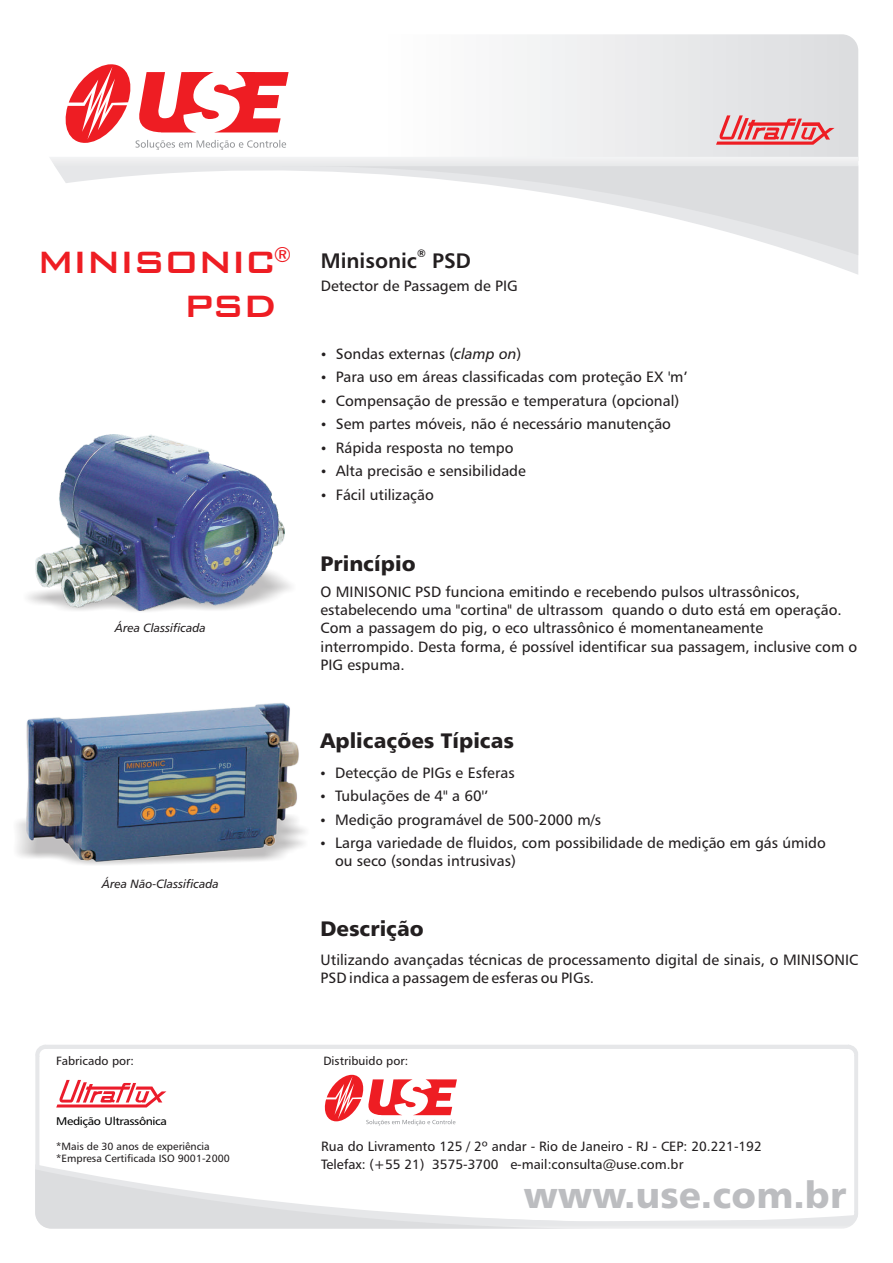
<style>
.page{position:relative;width:893px;height:1263px;background:#fff}
.page>*{position:absolute;margin:0;border:0;box-sizing:border-box;transform-origin:0 0}
.t1{font:500 41.25px/43.2px "Bank Gothic BT";letter-spacing:-.06em;color:#ee1d23;text-align:right}
.t2{font:37.05px "Humanist 777 BT Black B";color:#bcbdc0}
.t3{font:21px "Humanist 777 BT Black B";color:#231f20}
.t4{font:21px "Humanist 777 BT Roman B,Bold";color:#231f20}
.t5{font:500 21px "Bank Gothic BT";color:#ee1d23}
.t6{font:15px/23.5px "Humanist 777 BT Roman B";color:#231f20}
.t7{font:13.5px/17.9px "Humanist 777 BT Roman B";color:#231f20}
.t8{font:12px "Humanist 777 BT Roman B,Italic";color:#231f20}
.t9{font:12px "Humanist 777 BT Roman B";color:#231f20}
.t10{font:11.1px "Humanist 777 BT Roman B";letter-spacing:-.03em;color:#010202;scale:1.1 1}
.t11{font:10.5px/12.8px "Humanist 777 BT Roman B";color:#231f20}
.t12{font:10.5px "Humanist 777 BT Roman B,Bold";color:#231f20}
.s1{font-family:"Humanist 777 BT Roman B,Italic"}
</style>
<div class="page">
<svg style="left:35px;top:1044px;width:823px;height:118px"></svg>
<svg style="left:55px;top:166px;width:803px;height:109px"></svg>
<svg style="left:281px;top:166px;width:577px;height:90px"></svg>
<svg style="left:502px;top:34px;width:356px;height:123px"></svg>
<div style="left:50px;top:157px;width:808px;height:9px;background:#ededee"></div>
<svg style="left:35px;top:1167px;width:823px;height:62px"></svg>
<svg style="left:716px;top:115px;width:118px;height:30px;background:#e5969a"></svg>
<svg style="left:56px;top:1080px;width:110px;height:27px"></svg>
<svg style="left:28px;top:580px;width:263px;height:32px"></svg>
<img style="left:35px;top:435px;width:249px;height:175px">
<svg style="left:323px;top:1075px;width:134px;height:50px"></svg>
<svg style="left:65px;top:64px;width:224px;height:86px"></svg>
<svg style="left:16px;top:820px;width:289px;height:45px"></svg>
<img style="left:25px;top:703px;width:274px;height:159px">
<h1 class="t1" style="left:37px;top:241px;width:242px">MINISONIC<br>PSD</h1>
<h3 class="t5" style="left:274px;top:246px;width:19px">®</h3>
<p class="t8" style="left:115px;top:622px;width:92px">Área Classificada</p>
<p class="t8" style="left:102px;top:879px;width:118px">Área Não-Classificada</p>
<p class="t12" style="left:417px;top:249px;width:10px">®</p>
<h3 class="t4" style="left:321px;top:252px;width:152px">Minisonic PSD</h3>
<p class="t6" style="left:321px;top:275px;width:198px">Detector de Passagem de PIG</p>
<p class="t6" style="left:336px;top:343px;width:353px">Sondas externas (<span class="s1">clamp on</span>)<br>Para uso em áreas classificadas com proteção EX 'm’ Compensação de pressão e temperatura (opcional)<br>Sem partes móveis, não é necessário manutenção Rápida resposta no tempo<br>Alta precisão e sensibilidade<br>Fácil utilização</p>
<h3 class="t3" style="left:321px;top:555px;width:97px">Princípio</h3>
<p class="t6" style="left:321px;top:584px;width:538px;line-height:18.1px">O MINISONIC PSD funciona emitindo e recebendo pulsos ultrassônicos, estabelecendo uma "cortina" de ultrassom quando o duto está em operação.<br>Com a passagem do pig, o eco ultrassônico é momentaneamente interrompido. Desta forma, é possível identificar sua passagem, inclusive com o PIG espuma.</p>
<h3 class="t3" style="left:321px;top:732px;width:195px">Aplicações Típicas</h3>
<p class="t6" style="left:335px;top:762px;width:492px">Detecção de PIGs e Esferas<br>Tubulações de 4'' a 60'’<br>Medição programável de 500-2000 m/s<br>Larga variedade de fluidos, com possibilidade de medição em gás úmido</p>
<p class="t6" style="left:335px;top:850px;width:182px">ou seco (sondas intrusivas)</p>
<h3 class="t3" style="left:321px;top:920px;width:105px">Descrição</h3>
<p class="t6" style="left:321px;top:952px;width:539px;line-height:18.1px">Utilizando avançadas técnicas de processamento digital de sinais, o MINISONIC<br>PSD indica a passagem de esferas ou PIGs.</p>
<p class="t9" style="left:56px;top:1055px;width:79px">Fabricado por:</p>
<p class="t9" style="left:323px;top:1055px;width:86px">Distribuido por:</p>
<p class="t10" style="left:56px;top:1116px;width:102px">Medição Ultrassônica</p>
<p class="t11" style="left:56px;top:1140px;width:175px">*Mais de 30 anos de experiência *Empresa Certificada ISO 9001-2000</p>
<p class="t7" style="left:321px;top:1138px;width:442px">Rua do Livramento 125 / 2º andar - Rio de Janeiro - RJ - CEP: 20.221-192<br>Telefax: (+55 21) 3575-3700 e-mail:consulta@use.com.br</p>
<h2 class="t2" style="left:523px;top:1180px;width:324px">www.use.com.br</h2>
</div>
